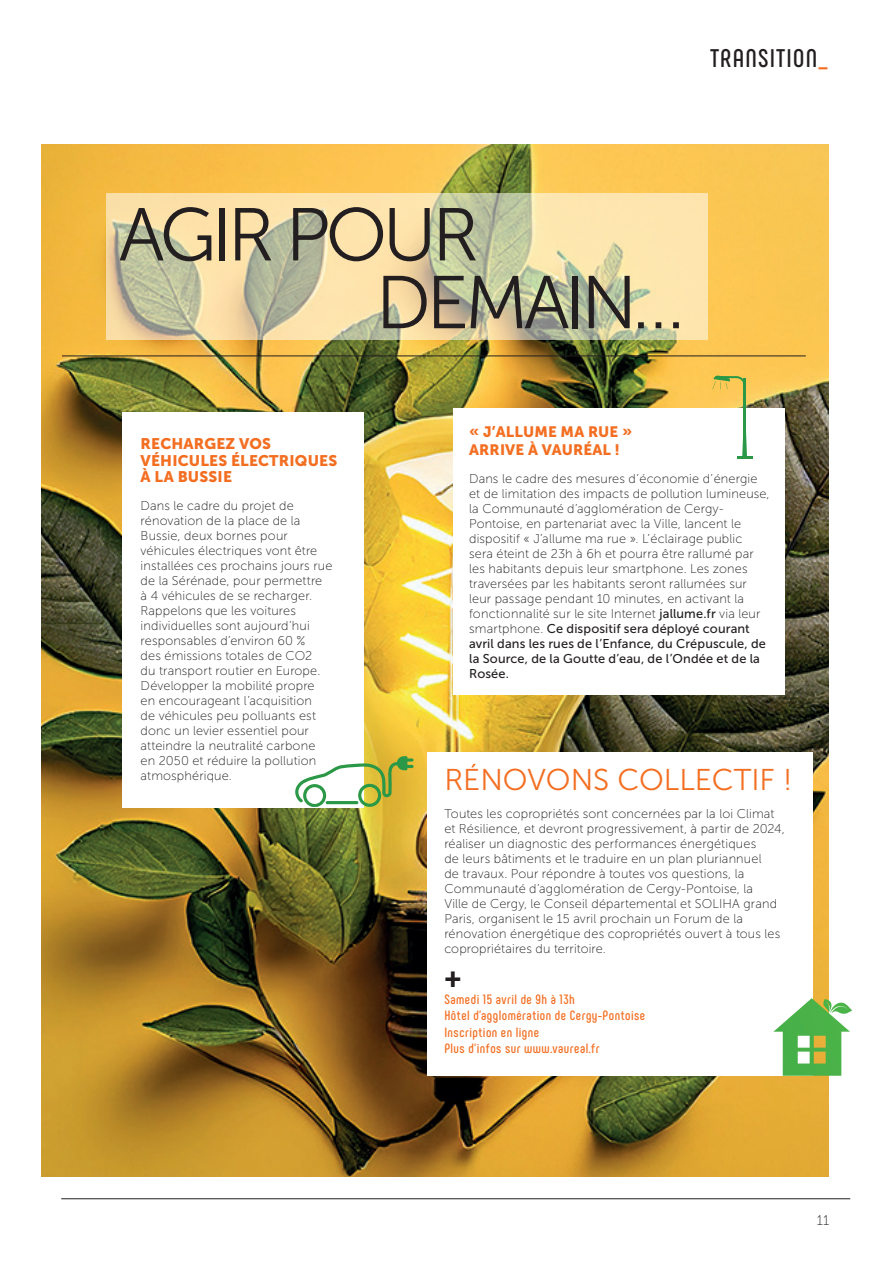
<style>
.page{position:relative;width:893px;height:1263px;background:#fff}
.page>*{position:absolute;margin:0;border:0;box-sizing:border-box;transform-origin:0 0}
._1_-_Titre_caps{font:74.55px/67.8px "Museo Sans 300";letter-spacing:-.06em;color:#231f20}
._3_-_Brève__titre{font:30px "Museo Sans 300";color:#f36e21}
.t1{font:27px "Museo Sans 900";color:#231f20}
.RUBRIQUE{font:700 25.5px "Phenomena";letter-spacing:.045em;color:#231f20}
.t2{font:15.3px/16.5px "Museo Sans 900";letter-spacing:.01em;color:#f36e21}
.t3{font:15px/18.3px "Museo Sans 900";letter-spacing:.01em;color:#f36e21}
.t4{font:13.95px "Museo Sans 100";color:#231f20}
.OU-QUAND____descript{font:700 13.5px "Phenomena";letter-spacing:.035em;color:#f36e21}
._4_-_Brève__texte{font:12.75px/15px "Museo Sans 100";letter-spacing:.01em;color:#231f20}
.s1{color:#f36e21}
.s2{font-family:"Museo Sans 500"}
</style>
<div class="page">
<img style="left:41px;top:144px;width:787px;height:1033px">
<hr style="left:62px;top:356px;width:744px;height:1px;background:#231f20">
<hr style="left:61px;top:1198px;width:789px;height:1px;background:#231f20">
<svg style="left:106px;top:193px;width:602px;height:147px;background:#dfd2a4"></svg>
<div style="left:122px;top:412px;width:241px;height:396px;background:#fff"></div>
<div style="left:454px;top:408px;width:331px;height:286px;background:#fff"></div>
<div style="left:427px;top:753px;width:386px;height:323px;background:#fff"></div>
<svg style="left:295px;top:756px;width:119px;height:51px"></svg>
<hr style="left:743px;top:379px;width:3px;height:78px;background:#2a9846">
<svg style="left:712px;top:376px;width:34px;height:14px"></svg>
<svg style="left:737px;top:432px;width:15px;height:26px"></svg>
<svg style="left:773px;top:998px;width:79px;height:78px"></svg>
<p class="RUBRIQUE" style="left:710px;top:43px;width:119px">TRANSITION<span class="s1">_</span></p>
<p class="_1_-_Titre_caps" style="left:376px;top:201px;width:311px;text-indent:-257px">AGIR POUR<br>DEMAIN…</p>
<p class="t2" style="left:141px;top:435px;width:198px">RECHARGEZ VOS<br>VÉHICULES ÉLECTRIQUES<br>À LA BUSSIE</p>
<p class="_4_-_Brève__texte" style="left:141px;top:498px;width:193px">Dans le cadre du projet de rénovation de la place de la<br>Bussie, deux bornes pour véhicules électriques vont être installées ces prochains jours rue de la Sérénade, pour permettre<br>à 4 véhicules de se recharger.<br>Rappelons que les voitures individuelles sont aujourd’hui responsables d’environ 60 %<br>des émissions totales de CO2<br>du transport routier en Europe.<br>Développer la mobilité propre en encourageant l’acquisition<br>de véhicules peu polluants est donc un levier essentiel pour atteindre la neutralité carbone en 2050 et réduire la pollution atmosphérique.</p>
<p class="t3" style="left:469px;top:422px;width:165px">« J’ALLUME MA RUE »<br>ARRIVE À VAURÉAL !</p>
<p class="_4_-_Brève__texte" style="left:469px;top:471px;width:302px">Dans le cadre des mesures d’économie d’énergie et de limitation des impacts de pollution lumineuse, la Communauté d’agglomération de Cergy-Pontoise, en partenariat avec la Ville, lancent le dispositif « J’allume ma rue ». L’éclairage public<br>sera éteint de 23h à 6h et pourra être rallumé par les habitants depuis leur smartphone. Les zones traversées par les habitants seront rallumées sur leur passage pendant 10 minutes, en activant la fonctionnalité sur le site Internet <span class="s2">jallume.fr</span> via leur smartphone. <span class="s2">Ce dispositif sera déployé courant avril dans les rues de l’Enfance, du Crépuscule, de la Source, de la Goutte d’eau, de l’Ondée et de la Rosée.</span></p>
<p class="_3_-_Brève__titre" style="left:444px;top:764px;width:349px">RÉNOVONS COLLECTIF !</p>
<p class="_4_-_Brève__texte" style="left:444px;top:806px;width:342px">Toutes les copropriétés sont concernées par la loi Climat et Résilience, et devront progressivement, à partir de 2024, réaliser un diagnostic des performances énergétiques<br>de leurs bâtiments et le traduire en un plan pluriannuel<br>de travaux. Pour répondre à toutes vos questions, la Communauté d’agglomération de Cergy-Pontoise, la<br>Ville de Cergy, le Conseil départemental et SOLIHA grand Paris, organisent le 15 avril prochain un Forum de la rénovation énergétique des copropriétés ouvert à tous les copropriétaires du territoire.</p>
<p class="t1" style="left:444px;top:962px;width:18px">+</p>
<p class="OU-QUAND____descript" style="left:444px;top:991px;width:132px">Samedi 15 avril de 9h à 13h</p>
<p class="OU-QUAND____descript" style="left:444px;top:1007px;width:202px">Hôtel d’agglomération de Cergy-Pontoise</p>
<p class="OU-QUAND____descript" style="left:444px;top:1024px;width:96px">Inscription en ligne</p>
<p class="OU-QUAND____descript" style="left:444px;top:1040px;width:157px">Plus d’infos sur www.vaureal.fr</p>
<p class="t4" style="left:817px;top:1213px;width:14px">11</p>
</div>
